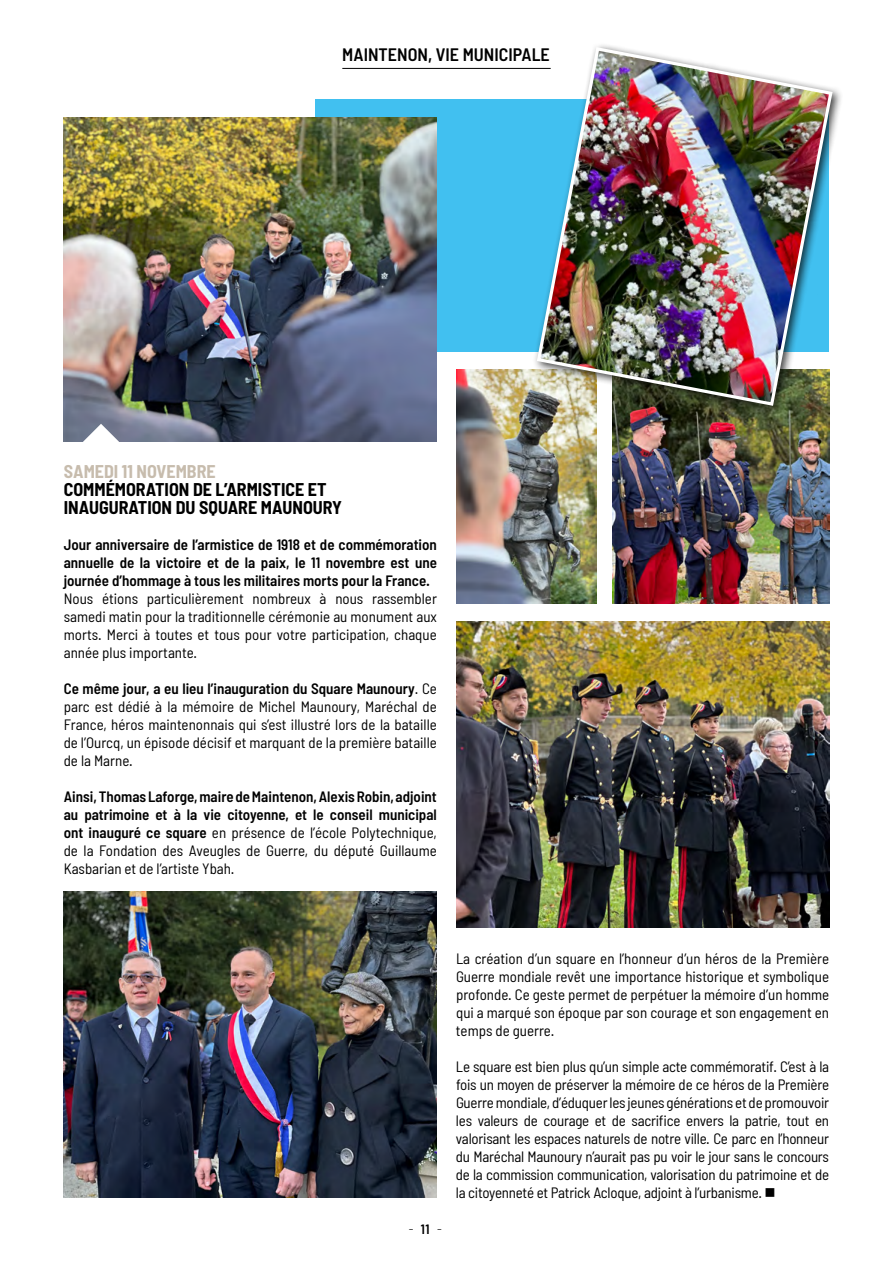
<style>
.page{position:relative;width:893px;height:1263px;background:#fff}
.page>*{position:absolute;margin:0;border:0;box-sizing:border-box;transform-origin:0 0}
.t1{font:700 semi-condensed 18px/18px "Barlow";color:#000}
.t2{font:600 semi-condensed 18px "Barlow";color:#000}
.t3{font:700 semi-condensed 18px "Barlow";color:#c7bcad}
.t4{font:semi-condensed 15px/18px "Barlow";color:#000;text-align:justify}
.t5{font:600 semi-condensed 15px/18px "Barlow";color:#000;text-align:justify}
.t6{font:300 semi-condensed 13.5px "Barlow";color:#000}
.s1{font-weight:600}
.s2{font-weight:400}
</style>
<div class="page">
<div style="left:315px;top:100px;width:514px;height:252px;background:#41c0f0"></div>
<hr style="left:342px;top:68px;width:209px;height:1px;background:#000">
<img style="left:64px;top:118px;width:373px;height:324px">
<img style="left:456px;top:622px;width:373px;height:306px">
<img style="left:64px;top:892px;width:373px;height:306px">
<img style="left:456px;top:370px;width:140px;height:234px">
<img style="left:612px;top:416px;width:217px;height:188px">
<svg style="left:83px;top:424px;width:36px;height:18px"></svg>
<div style="left:532px;top:42px;width:311px;height:374px;background:#000;opacity:.75"></div>
<img style="left:535px;top:45px;width:299px;height:363px">
<p class="t2" style="left:342px;top:43px;width:209px">MAINTENON, VIE MUNICIPALE</p>
<p class="t3" style="left:64px;top:460px;width:153px">SAMEDI 11 NOVEMBRE</p>
<p class="t1" style="left:64px;top:480px;width:280px">COMMÉMORATION DE L’ARMISTICE ET<br>INAUGURATION DU SQUARE MAUNOURY</p>
<p class="t5" style="left:64px;top:535px;width:375px">Jour anniversaire de l’armistice de 1918 et de commémoration annuelle de la victoire et de la paix, le 11 novembre est une journée d’hommage à tous les militaires morts pour la France.</p>
<p class="t4" style="left:64px;top:589px;width:375px">Nous étions particulièrement nombreux à nous rassembler samedi matin pour la traditionnelle cérémonie au monument aux morts. Merci à toutes et tous pour votre participation, chaque année plus importante.</p>
<p class="t4" style="left:64px;top:679px;width:375px"><span class="s1">Ce même jour, a eu lieu l’inauguration du Square Maunoury</span>. Ce parc est dédié à la mémoire de Michel Maunoury, Maréchal de France, héros maintenonnais qui s’est illustré lors de la bataille de l’Ourcq, un épisode décisif et marquant de la première bataille de la Marne.</p>
<p class="t5" style="left:64px;top:787px;width:375px">Ainsi, Thomas Laforge, maire de Maintenon, Alexis Robin, adjoint au patrimoine et à la vie citoyenne, et le conseil municipal ont inauguré ce square <span class="s2">en présence de l’école Polytechnique, de la Fondation des Aveugles de Guerre, du député Guillaume Kasbarian et de l’artiste Ybah.</span></p>
<p class="t6" style="left:409px;top:1221px;width:35px">- <span class="s1">11</span> -</p>
<p class="t4" style="left:456px;top:949px;width:375px">La création d’un square en l’honneur d’un héros de la Première Guerre mondiale revêt une importance historique et symbolique profonde. Ce geste permet de perpétuer la mémoire d’un homme qui a marqué son époque par son courage et son engagement en temps de guerre.</p>
<p class="t4" style="left:456px;top:1057px;width:375px">Le square est bien plus qu’un simple acte commémoratif. C’est à la fois un moyen de préserver la mémoire de ce héros de la Première Guerremondiale, d’éduquerles jeunes générations et de promouvoir les valeurs de courage et de sacrifice envers la patrie, tout en valorisant les espaces naturels de notre ville. Ce parc en l’honneur du Maréchal Maunoury n’aurait pas pu voir le jour sans le concours de la commission communication, valorisation du patrimoine et de la citoyenneté et Patrick Acloque, adjoint à l’urbanisme. ■</p>
</div>
